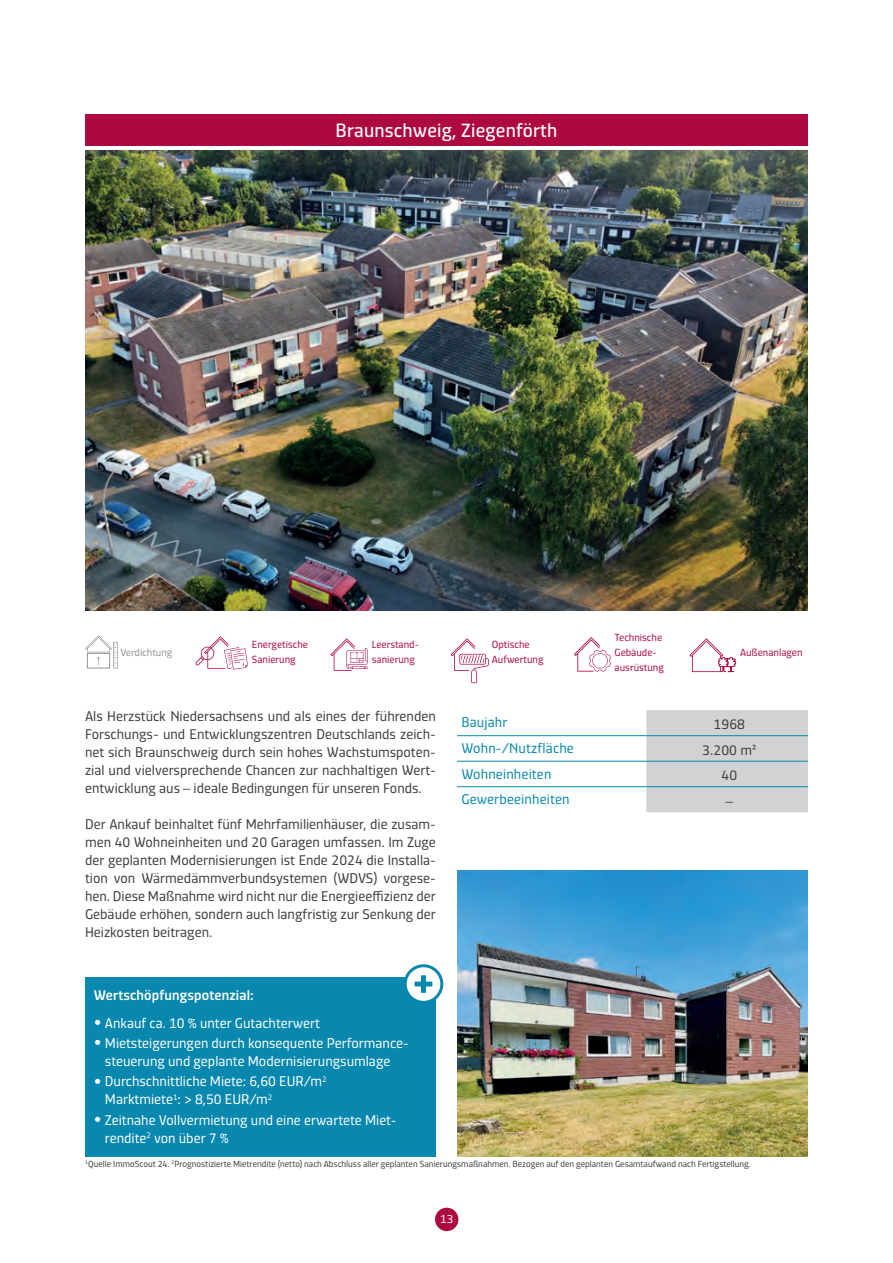
<style>
.page{position:relative;width:893px;height:1263px;background:#fff}
.page>*{position:absolute;margin:0;border:0;box-sizing:border-box;transform-origin:0 0}
.t1{font:19.5px "Dic Sans";letter-spacing:.01em;color:#fff}
.t2{font:14.25px/18px "Dic Sans";color:#3e3e3f;text-align:justify}
.t3{font:14.25px/18px "Dic Sans";color:#fff}
.t4{font:14.25px "Dic Sans";letter-spacing:.01em;color:#0888ae}
.t5{font:500 14.25px "Dic Sans";letter-spacing:.01em;color:#fff}
.t6{font:12px "Dic Sans";color:#fff}
.t7{font:10.5px/15px "Dic Sans";color:#ad083f}
.t8{font:10.5px "Dic Sans";color:#939598}
.t9{font:9px "Dic Sans";color:#3e3e3f}
</style>
<div class="page">
<div style="left:435px;top:1208px;width:23px;height:23px;background:#ad083f;border-radius:50%"></div>
<div style="left:85px;top:977px;width:351px;height:180px;background:#0888ae"></div>
<svg style="left:405px;top:966px;width:37px;height:36px"></svg>
<div style="left:404px;top:964px;width:39px;height:40px;border:3px solid #0888ae;border-radius:50%"></div>
<svg style="left:415px;top:975px;width:17px;height:18px"></svg>
<img style="left:85px;top:151px;width:723px;height:459px">
<div style="left:85px;top:114px;width:723px;height:32px;background:#ad083f"></div>
<svg style="left:457px;top:710px;width:351px;height:102px"></svg>
<hr style="left:457px;top:735px;width:189px;height:1px;background:#0888ae">
<hr style="left:646px;top:735px;width:162px;height:1px;background:#0888ae">
<hr style="left:457px;top:761px;width:189px;height:1px;background:#0888ae">
<hr style="left:646px;top:761px;width:162px;height:1px;background:#0888ae">
<hr style="left:457px;top:786px;width:189px;height:1px;background:#0888ae">
<hr style="left:646px;top:786px;width:162px;height:1px;background:#0888ae">
<img style="left:457px;top:870px;width:351px;height:287px">
<svg style="left:195px;top:636px;width:53px;height:33px"></svg>
<svg style="left:330px;top:638px;width:38px;height:33px"></svg>
<svg style="left:451px;top:638px;width:38px;height:45px"></svg>
<svg style="left:574px;top:637px;width:37px;height:35px"></svg>
<svg style="left:690px;top:638px;width:47px;height:35px"></svg>
<svg style="left:85px;top:635px;width:33px;height:33px"></svg>
<h1 class="t1" style="left:336px;top:117px;width:223px">Braunschweig, Ziegenförth</h1>
<p class="t7" style="left:252px;top:637px;width:58px">Energetische<br>Sanierung</p>
<p class="t7" style="left:372px;top:637px;width:49px">Leerstand&shy;sanierung</p>
<p class="t7" style="left:492px;top:637px;width:53px">Optische<br>Aufwertung</p>
<p class="t7" style="left:615px;top:629px;width:51px">Technische<br>Gebäude&shy;ausrüstung</p>
<p class="t8" style="left:120px;top:645px;width:54px">Verdichtung</p>
<p class="t7" style="left:740px;top:644px;width:64px">Außenanlagen</p>
<p class="t2" style="left:85px;top:706px;width:352px">Als Herzstück Niedersachsens und als eines der führenden Forschungs- und Entwicklungszentren Deutschlands zeich&shy;net sich Braunschweig durch sein hohes Wachstumspoten&shy;zial und vielversprechende Chancen zur nachhaltigen Wert&shy;entwicklung aus – ideale Bedingungen für unseren Fonds.</p>
<p class="t2" style="left:85px;top:814px;width:352px">Der Ankauf beinhaltet fünf Mehrfamilienhäuser, die zusam&shy;men 40 Wohneinheiten und 20 Garagen umfassen. Im Zuge der geplanten Modernisierungen ist Ende 2024 die Installa&shy;tion von Wärmedämmverbundsystemen (WDVS) vorgese&shy;hen. Diese Maßnahme wird nicht nur die Energieeffizienz der Gebäude erhöhen, sondern auch langfristig zur Senkung der Heizkosten beitragen.</p>
<p class="t5" style="left:94px;top:984px;width:161px">Wertschöpfungspotenzial:</p>
<p class="t3" style="left:94px;top:1014px;width:228px">• Ankauf ca. 10 % unter Gutachterwert</p>
<p class="t3" style="left:94px;top:1034px;width:317px;text-align:center">• Mietsteigerungen durch konsequente Performance&shy;steuerung und geplante Modernisierungsumlage</p>
<p class="t3" style="left:105px;top:1072px;width:223px;text-indent:-11px">• Durchschnittliche Miete: 6,60 EUR/m<sup>2<br></sup>Marktmiete<sup>1</sup>: &gt; 8,50 EUR/m<sup>2</sup></p>
<p class="t3" style="left:105px;top:1110px;width:293px;text-indent:-11px">• Zeitnahe Vollvermietung und eine erwartete Miet&shy;rendite<sup>2</sup> von über 7 %</p>
<p class="t4" style="left:461px;top:712px;width:48px">Baujahr</p>
<p class="t2" style="left:713px;top:715px;width:33px">1968</p>
<p class="t4" style="left:461px;top:738px;width:114px">Wohn-/Nutzfläche</p>
<p class="t2" style="left:702px;top:740px;width:56px">3.200 m2</p>
<p class="t4" style="left:461px;top:763px;width:92px">Wohneinheiten</p>
<p class="t2" style="left:721px;top:766px;width:17px">40</p>
<p class="t4" style="left:461px;top:789px;width:110px">Gewerbeeinheiten</p>
<p class="t2" style="left:726px;top:791px;width:9px">–</p>
<p class="t9" style="left:85px;top:1158px;width:667px"><sup>1</sup>Quelle ImmoScout 24. <sup>2</sup>Prognostizierte Mietrendite (netto) nach Abschluss aller geplanten Sanierungsmaßnahmen. Bezogen auf den geplanten Gesamtaufwand nach Fertigstellung.</p>
<p class="t6" style="left:440px;top:1210px;width:15px">13</p>
</div>
